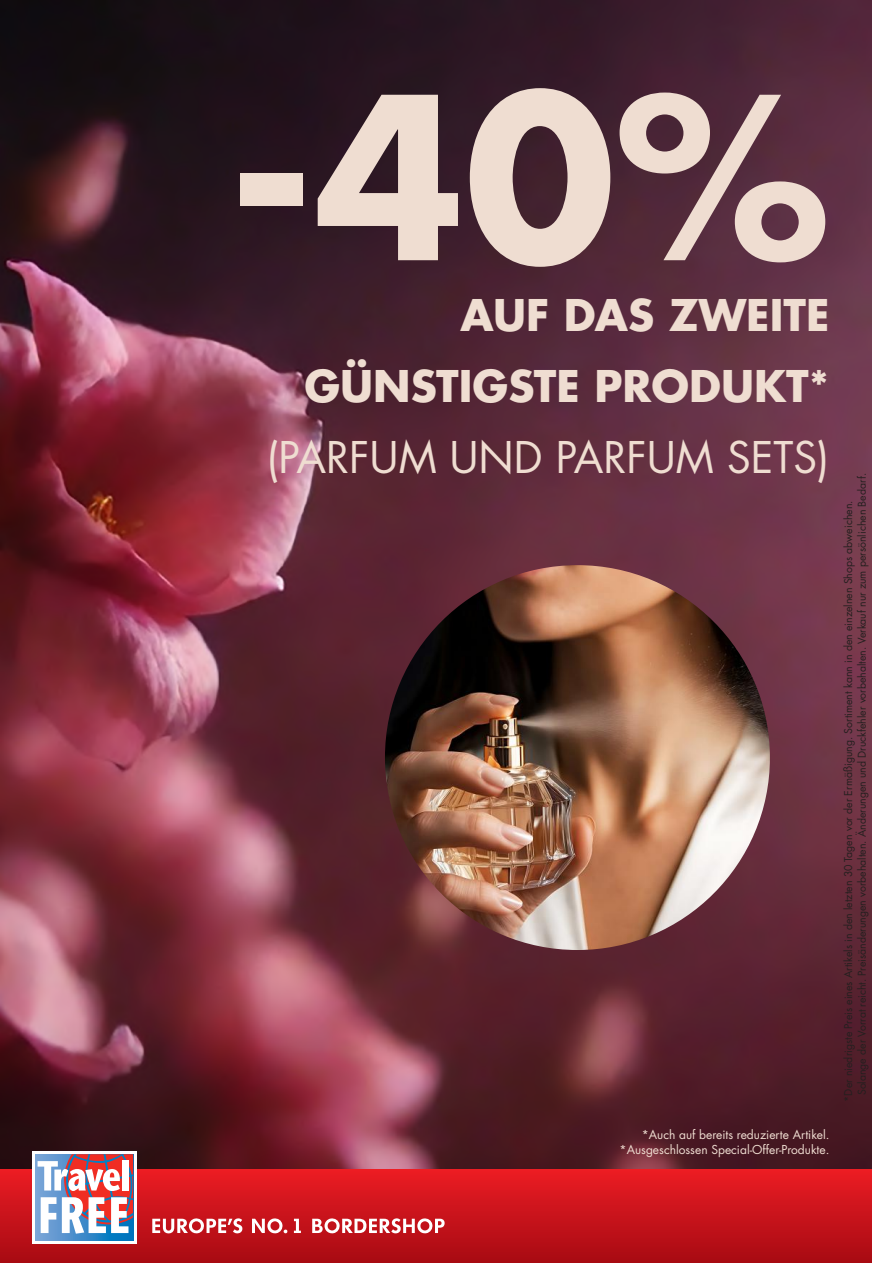
<style>
.page{position:relative;width:872px;height:1263px;background:#fff}
.page>*{position:absolute;margin:0;border:0;box-sizing:border-box;transform-origin:0 0}
.t1{font:700 219.45px "Futura LT Pro";color:#efddd1}
.t2{font:700 42.45px/70.8px "Futura LT Pro";color:#efddd1;text-align:right}
.t3{font:42.45px "Futura LT Pro";color:#efddd1}
.t4{font:12px/15px "Futura LT Pro";color:#efddd1;text-align:right}
.t5{font:10.5px/13.5px "Futura LT Pro";color:#241f1f}
</style>
<div class="page">
<img style="left:0;top:0;width:872px;height:1169px">
<div style="left:0;top:1169px;width:872px;height:94px;background:linear-gradient(to bottom,#eb1d24,#a80d15)"></div>
<svg style="left:152px;top:1218px;width:293px;height:16px"></svg>
<div style="left:32px;top:1151px;width:104px;height:92px;background:linear-gradient(to right,#fff,#fff)"></div>
<svg style="left:35px;top:1154px;width:98px;height:86px"></svg>
<svg style="left:38px;top:1154px;width:95px;height:80px"></svg>
<img style="left:385px;top:565px;width:385px;height:385px;border-radius:192px">
<h1 class="t1" style="left:228px;top:9px;width:603px">-40%</h1>
<h2 class="t2" style="left:304px;top:278px;width:526px">AUF DAS ZWEITE<br>GÜNSTIGSTE PRODUKT*</h2>
<h2 class="t3" style="left:266px;top:428px;width:564px">(PARFUM UND PARFUM SETS)</h2>
<p class="t4" style="left:619px;top:1127px;width:211px">*Auch auf bereits reduzierte Artikel. *Ausgeschlossen Special-Offer-Produkte.</p>
<p class="t5" style="left:841px;top:1095px;width:624px;text-indent:-6px;rotate:-90deg">*Der niedrigste Preis eines Artikels in den letzten 30 Tagen vor der Ermäßigung. Sortiment kann in den einzelnen Shops abweichen.<br>Solange der Vorrat reicht. Preisänderungen vorbehalten. Änderungen und Druckfehler vorbehalten. Verkauf nur zum persönlichen Bedarf.</p>
</div>
